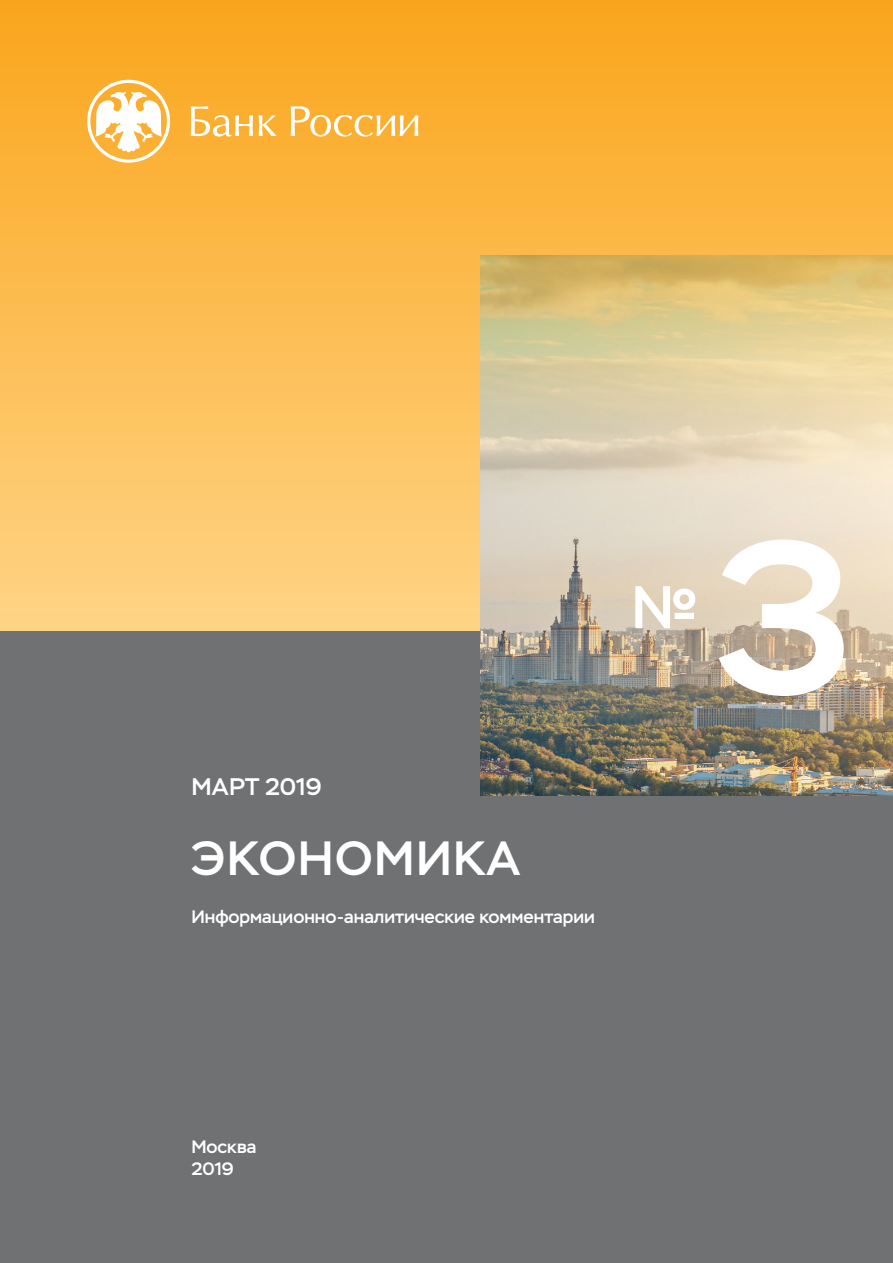
<style>
.page{position:relative;width:893px;height:1263px;background:#fff}
.page>*{position:absolute;margin:0;border:0;box-sizing:border-box;transform-origin:0 0}
.t1{font:500 218.25px "Stem";color:#fff}
.t2{font:500 60px "Stem";color:#fff}
.t3{font:500 48px "Stem";letter-spacing:.03em;color:#fff}
.t4{font:500 24px "Stem";color:#fff}
.t5{font:500 18px/21.6px "Stem";color:#fff}
</style>
<div class="page">
<div style="left:0;top:0;width:893px;height:631px;background:linear-gradient(to bottom,#faa61d,#ffd487)"></div>
<div style="left:0;top:631px;width:893px;height:632px;background:#6f7172"></div>
<svg style="left:87px;top:80px;width:83px;height:83px"></svg>
<svg style="left:191px;top:106px;width:62px;height:31px"></svg>
<svg style="left:259px;top:115px;width:18px;height:21px"></svg>
<svg style="left:291px;top:106px;width:127px;height:31px"></svg>
<img style="left:480px;top:255px;width:413px;height:540px">
<h3 class="t4" style="left:191px;top:772px;width:132px">март 2019</h3>
<h3 class="t3" style="left:192px;top:829px;width:330px">ЭКОНОМИКА</h3>
<p class="t5" style="left:191px;top:906px;width:405px">Информационно-аналитические комментарии</p>
<h2 class="t2" style="left:631px;top:570px;width:70px">№</h2>
<h1 class="t1" style="left:713px;top:484px;width:139px">3</h1>
<p class="t5" style="left:191px;top:1136px;width:67px">Москва<br>2019</p>
</div>
